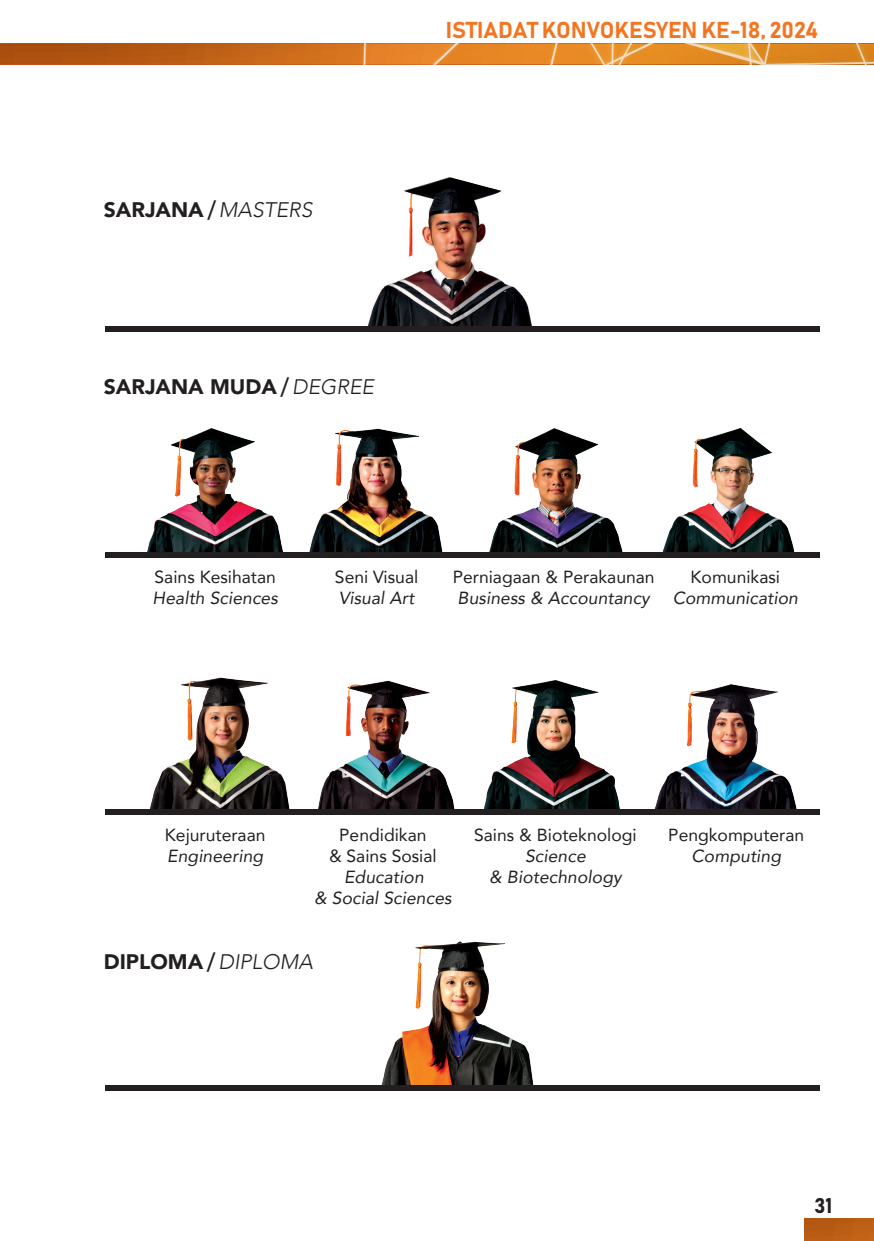
<style>
.page{position:relative;width:874px;height:1241px;background:#fff}
.page>*{position:absolute;margin:0;border:0;box-sizing:border-box;transform-origin:0 0}
.t1{font:22.75px "Bahnschrift";color:#f47521}
.t2{font:900 21px "Avenir";color:#231f20}
.t3{font:21px "Bahnschrift";color:#231f20}
.t4{font:italic 17.5px/21px "Avenir";letter-spacing:.005em;color:#231f20;text-align:center}
.t5{font:17.5px "Avenir";color:#231f20}
.s1{font-family:"Bahnschrift";font-weight:400}
.s2{font-weight:300;font-style:italic}
.s3{font-style:normal}
</style>
<div class="page">
<div style="left:804px;top:1218px;width:69px;height:22px;background:#ba5d15"></div>
<svg style="left:0;top:43px;width:873px;height:21px;background:#d37a25"></svg>
<img style="left:382px;top:941px;width:152px;height:143px">
<img style="left:662px;top:428px;width:133px;height:124px">
<img style="left:655px;top:684px;width:142px;height:124px">
<img style="left:489px;top:428px;width:134px;height:124px">
<img style="left:484px;top:680px;width:136px;height:128px">
<img style="left:309px;top:428px;width:134px;height:124px">
<img style="left:318px;top:680px;width:137px;height:129px">
<img style="left:147px;top:428px;width:136px;height:124px">
<img style="left:150px;top:677px;width:140px;height:132px">
<div style="left:105px;top:809px;width:714px;height:5px;background:#231f20"></div>
<div style="left:105px;top:1084px;width:714px;height:6px;background:#231f20"></div>
<div style="left:105px;top:552px;width:714px;height:5px;background:#231f20"></div>
<img style="left:368px;top:177px;width:164px;height:149px">
<div style="left:105px;top:326px;width:714px;height:5px;background:#231f20"></div>
<p class="t2" style="left:104px;top:192px;width:210px">SARJANA <span class="s1">/</span> <span class="s2">MASTERS</span></p>
<p class="t2" style="left:104px;top:369px;width:271px">SARJANA MUDA <span class="s1">/</span> <span class="s2">DEGREE</span></p>
<h1 class="t1" style="left:445px;top:16px;width:373px">ISTIADAT KONVOKESYEN KE-18, 2024</h1>
<p class="t5" style="left:154px;top:563px;width:123px">Sains Kesihatan</p>
<p class="t4" style="left:152px;top:587px;width:127px">Health Sciences</p>
<p class="t5" style="left:335px;top:563px;width:85px">Seni Visual</p>
<p class="t4" style="left:339px;top:587px;width:77px">Visual Art</p>
<p class="t5" style="left:452px;top:563px;width:203px">Perniagaan &amp; Perakaunan</p>
<p class="t4" style="left:457px;top:587px;width:193px">Business &amp; Accountancy</p>
<p class="t4" style="left:672px;top:566px;width:127px"><span class="s3">Komunikasi<br></span>Communication</p>
<p class="t5" style="left:165px;top:820px;width:102px">Kejuruteraan</p>
<p class="t4" style="left:167px;top:845px;width:97px">Engineering</p>
<p class="t5" style="left:339px;top:820px;width:89px">Pendidikan</p>
<p class="t5" style="left:329px;top:841px;width:109px">&amp; Sains Sosial</p>
<p class="t4" style="left:344px;top:866px;width:81px">Education</p>
<p class="t4" style="left:314px;top:887px;width:139px">&amp; Social Sciences</p>
<p class="t2" style="left:104px;top:943px;width:210px">DIPLOMA <span class="s1">/</span> <span class="s2">DIPLOMA</span></p>
<p class="t5" style="left:474px;top:820px;width:164px">Sains &amp; Bioteknologi</p>
<p class="t4" style="left:525px;top:845px;width:62px">Science</p>
<p class="t4" style="left:489px;top:866px;width:134px">&amp; Biotechnology</p>
<p class="t5" style="left:668px;top:820px;width:137px">Pengkomputeran</p>
<p class="t4" style="left:691px;top:845px;width:91px">Computing</p>
<p class="t3" style="left:814px;top:1192px;width:20px">31</p>
</div>
